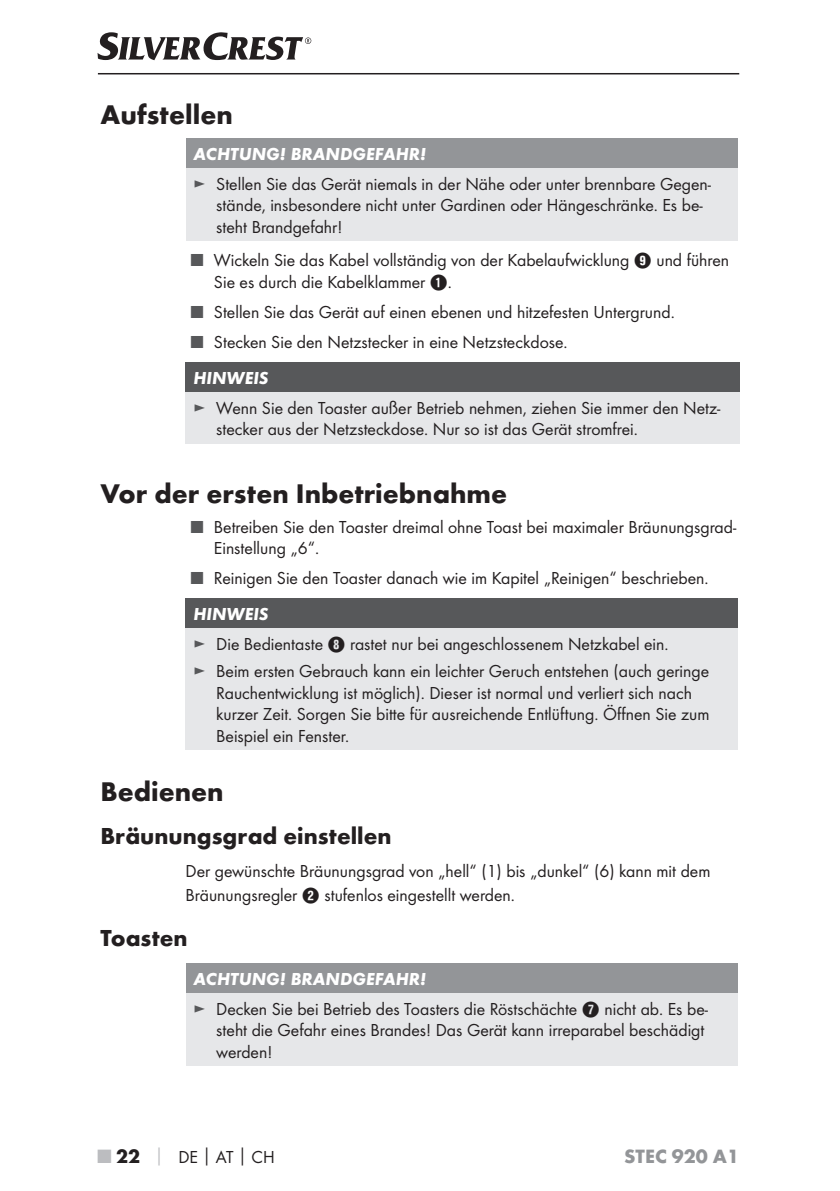
<style>
.page{position:relative;width:840px;height:1191px;background:#fff}
.page>*{position:absolute;margin:0;border:0;box-sizing:border-box;transform-origin:0 0}
.t1{font:700 28px "Futura";color:#231f20}
.t2{font:700 24px "Futura";color:#231f20}
.t3{font:700 20px "Futura";color:#939598}
.t4{font:18px/21.6px "Futura Boo";color:#231f20}
.t5{font:italic 700 18px "Futura";letter-spacing:.005em;color:#fff}
.s1{color:#57585a}
.s2{font-family:"Hako PI Nummern"}
.s3{font-family:"Futura";font-weight:700;font-size:20px;color:#bcbdc0}
.s4{font-family:"Futura";font-weight:700;font-size:20px}
.s5{font-family:"Futura";font-weight:700;color:#bcbdc0}
.s6{font-family:"Futura";font-weight:700}
</style>
<div class="page">
<hr style="left:98px;top:73px;width:640px;height:1px;background:#231f20">
<svg style="left:97px;top:32px;width:214px;height:28px"></svg>
<div style="left:185px;top:138px;width:552px;height:30px;background:#939598"></div>
<div style="left:185px;top:168px;width:552px;height:73px;background:#e6e7e9"></div>
<div style="left:185px;top:362px;width:554px;height:30px;background:#57585a"></div>
<div style="left:185px;top:392px;width:554px;height:51px;background:#e6e7e9"></div>
<div style="left:185px;top:598px;width:552px;height:30px;background:#57585a"></div>
<div style="left:185px;top:628px;width:552px;height:122px;background:#e6e7e9"></div>
<div style="left:185px;top:963px;width:552px;height:30px;background:#939598"></div>
<div style="left:185px;top:993px;width:552px;height:73px;background:#e6e7e9"></div>
<h1 class="t1" style="left:100px;top:104px;width:134px">Aufstellen</h1>
<p class="t5" style="left:193px;top:148px;width:234px">ACHTUNG! BRANDGEFAHR!</p>
<p class="t4" style="left:216px;top:174px;width:496px;text-indent:-23px"><span class="s1">►</span> Stellen Sie das Gerät niemals in der Nähe oder unter brennbare Gegen&shy;stände, insbesondere nicht unter Gardinen oder Hängeschränke. Es be&shy;steht Brandgefahr!</p>
<p class="t4" style="left:214px;top:250px;width:516px;text-indent:-23px"><span class="s1">■</span> Wickeln Sie das Kabel vollständig von der Kabelaufwicklung <span class="s2">9</span> und führen<br>Sie es durch die Kabelklammer <span class="s2">1</span>.</p>
<p class="t4" style="left:191px;top:302px;width:484px"><span class="s1">■</span> Stellen Sie das Gerät auf einen ebenen und hitzefesten Untergrund.</p>
<p class="t4" style="left:191px;top:332px;width:378px"><span class="s1">■</span> Stecken Sie den Netzstecker in eine Netzsteckdose.</p>
<p class="t5" style="left:193px;top:372px;width:76px">HINWEIS</p>
<p class="t4" style="left:216px;top:398px;width:505px;text-indent:-23px"><span class="s1">►</span> Wenn Sie den Toaster außer Betrieb nehmen, ziehen Sie immer den Netz&shy;stecker aus der Netzsteckdose. Nur so ist das Gerät stromfrei.</p>
<h1 class="t1" style="left:100px;top:482px;width:408px">Vor der ersten Inbetriebnahme</h1>
<p class="t4" style="left:214px;top:517px;width:523px;text-indent:-23px"><span class="s1">■</span> Betreiben Sie den Toaster dreimal ohne Toast bei maximaler Bräunungsgrad-<br>Einstellung „6“.</p>
<p class="t4" style="left:191px;top:568px;width:518px"><span class="s1">■</span> Reinigen Sie den Toaster danach wie im Kapitel „Reinigen“ beschrieben.</p>
<p class="t5" style="left:193px;top:608px;width:76px">HINWEIS</p>
<p class="t4" style="left:193px;top:631px;width:517px;line-height:27.2px"><span class="s1">►</span> Die Bedientaste <span class="s2">8</span> rastet nur bei angeschlossenem Netzkabel ein.<br><span class="s1">►</span> Beim ersten Gebrauch kann ein leichter Geruch entstehen (auch geringe</p>
<p class="t4" style="left:216px;top:683px;width:494px">Rauchentwicklung ist möglich). Dieser ist normal und verliert sich nach kurzer Zeit. Sorgen Sie bitte für ausreichende Entlüftung. Öffnen Sie zum<br>Beispiel ein Fenster.</p>
<h1 class="t1" style="left:100px;top:780px;width:125px">Bedienen</h1>
<h2 class="t2" style="left:100px;top:826px;width:292px">Bräunungsgrad einstellen</h2>
<p class="t4" style="left:185px;top:859px;width:526px;line-height:24px">Der gewünschte Bräunungsgrad von „hell“ (1) bis „dunkel“ (6) kann mit dem<br>Bräunungsregler <span class="s2">2</span> stufenlos eingestellt werden.</p>
<h2 class="t2" style="left:100px;top:929px;width:89px">Toasten</h2>
<p class="t5" style="left:193px;top:973px;width:234px">ACHTUNG! BRANDGEFAHR!</p>
<p class="t4" style="left:216px;top:998px;width:493px;text-indent:-23px"><span class="s1">►</span> Decken Sie bei Betrieb des Toasters die Röstschächte <span class="s2">7</span> nicht ab. Es be&shy;steht die Gefahr eines Brandes! Das Gerät kann irreparabel beschädigt werden!</p>
<p class="t4" style="left:98px;top:1146px;width:178px"><span class="s3">■</span> <span class="s4">22</span> <span class="s5">│</span> DE<span class="s6">│</span>AT<span class="s6">│</span>CH</p>
<p class="t3" style="left:623px;top:1148px;width:116px">STEC 920 A1</p>
</div>
